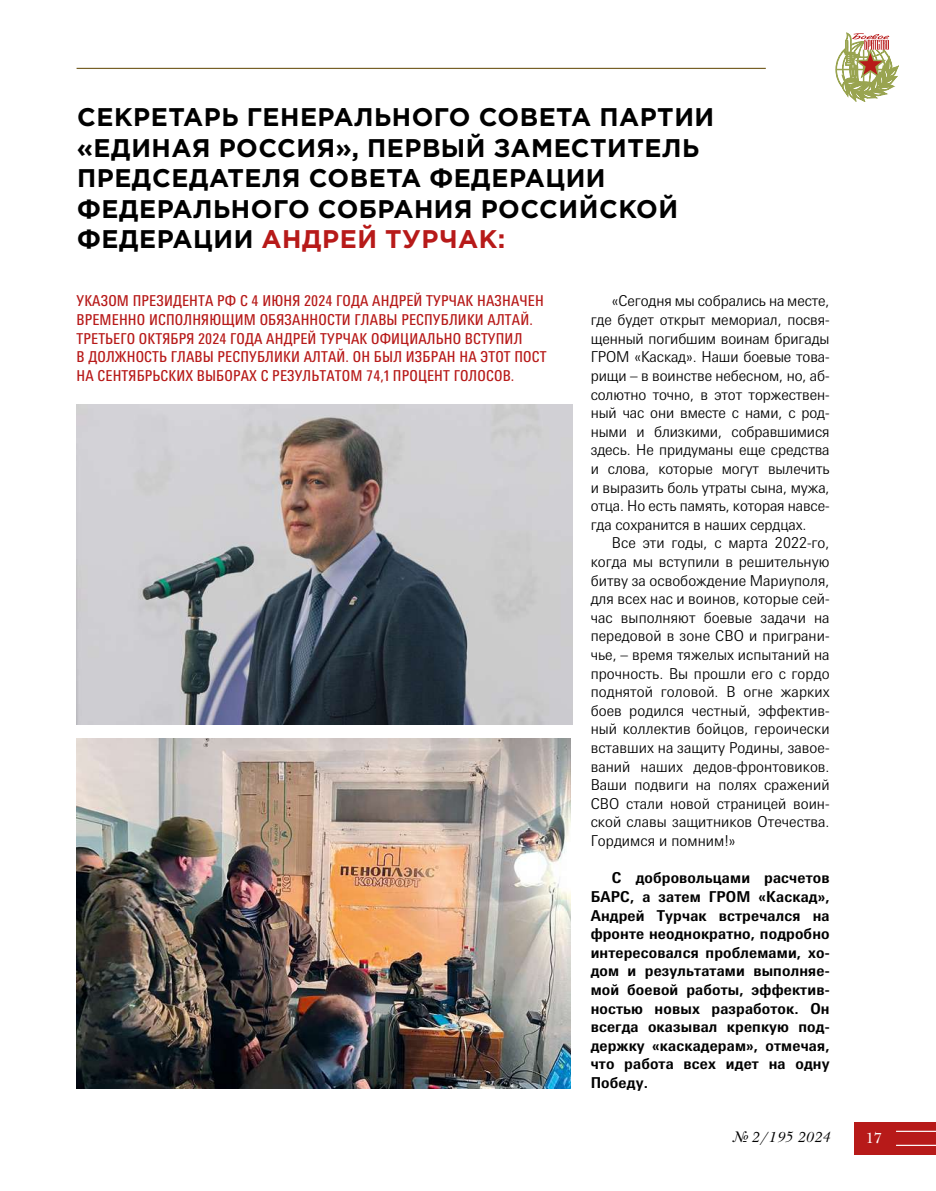
<style>
.page{position:relative;width:936px;height:1191px;background:#fff}
.page>*{position:absolute;margin:0;border:0;box-sizing:border-box;transform-origin:0 0}
.t1{font:700 25.5px/30.6px "Gotham Pro";letter-spacing:.02em;color:#000}
.t2{font:300 15px/18.6px "Messe Univers";letter-spacing:-.005em;color:#000;text-align:justify}
.t3{font:700 15px/18.6px "Messe Univers";letter-spacing:.01em;color:#000;text-align:justify}
.t4{font:condensed 15px/18.6px "Messe Univers";letter-spacing:.01em;color:#b71a19}
.t5{font:italic 15px "New Baskerville C";letter-spacing:.025em;color:#000}
.t6{font:15px "New Baskerville C";color:#fff}
.s1{color:#b71a19}
</style>
<div class="page">
<svg style="left:835px;top:33px;width:63px;height:68px"></svg>
<div style="left:854px;top:1122px;width:81px;height:32px;background:#b71a19"></div>
<hr style="left:896px;top:1144px;width:39px;height:2px;background:#fff">
<hr style="left:896px;top:1130px;width:39px;height:2px;background:#fff">
<hr style="left:77px;top:68px;width:688px;height:1px;background:#776025">
<img style="left:77px;top:404px;width:495px;height:320px">
<img style="left:77px;top:738px;width:494px;height:351px">
<h1 class="t1" style="left:77px;top:101px;width:638px">СЕКРЕТАРЬ ГЕНЕРАЛЬНОГО СОВЕТА ПАРТИИ «ЕДИНАЯ РОССИЯ», ПЕРВЫЙ ЗАМЕСТИТЕЛЬ ПРЕДСЕДАТЕЛЯ СОВЕТА ФЕДЕРАЦИИ ФЕДЕРАЛЬНОГО СОБРАНИЯ РОССИЙСКОЙ ФЕДЕРАЦИИ <span class="s1">АНДРЕЙ ТУРЧАК:</span></h1>
<p class="t4" style="left:77px;top:291px;width:471px">УКАЗОМ ПРЕЗИДЕНТА РФ С 4 ИЮНЯ 2024 ГОДА АНДРЕЙ ТУРЧАК НАЗНАЧЕН ВРЕМЕННО ИСПОЛНЯЮЩИМ ОБЯЗАННОСТИ ГЛАВЫ РЕСПУБЛИКИ АЛТАЙ.<br>ТРЕТЬЕГО ОКТЯБРЯ 2024 ГОДА АНДРЕЙ ТУРЧАК ОФИЦИАЛЬНО ВСТУПИЛ<br>В ДОЛЖНОСТЬ ГЛАВЫ РЕСПУБЛИКИ АЛТАЙ. ОН БЫЛ ИЗБРАН НА ЭТОТ ПОСТ НА СЕНТЯБРЬСКИХ ВЫБОРАХ С РЕЗУЛЬТАТОМ 74,1 ПРОЦЕНТ ГОЛОСОВ.</p>
<p class="t2" style="left:590px;top:291px;width:240px;text-indent:21px">«Сегодня мы собрались на месте, где будет открыт мемориал, посвя&shy;щенный погибшим воинам бригады ГРОМ «Каскад». Наши боевые това&shy;рищи – в воинстве небесном, но, аб&shy;солютно точно, в этот торжествен&shy;ный час они вместе с нами, с род&shy;ными и близкими, собравшимися здесь. Не придуманы еще средства и слова, которые могут вылечить и выразить боль утраты сына, мужа, отца. Но есть память, которая навсе&shy;гда сохранится в наших сердцах.</p>
<p class="t2" style="left:590px;top:533px;width:240px;text-indent:21px">Все эти годы, с марта 2022-го, когда мы вступили в решительную битву за освобождение Мариуполя, для всех нас и воинов, которые сей&shy;час выполняют боевые задачи на передовой в зоне СВО и приграни&shy;чье, – время тяжелых испытаний на прочность. Вы прошли его с гордо поднятой головой. В огне жарких боев родился честный, эффектив&shy;ный коллектив бойцов, героически вставших на защиту Родины, завое&shy;ваний наших дедов-фронтовиков.<br>Ваши подвиги на полях сражений СВО стали новой страницей воин&shy;ской славы защитников Отечества.<br>Гордимся и помним!»</p>
<p class="t3" style="left:590px;top:868px;width:240px;text-indent:21px">С добровольцами расчетов БАРС, а затем ГРОМ «Каскад», Андрей Турчак встречался на фронте неоднократно, подробно интересовался проблемами, хо&shy;дом и результатами выполняе&shy;мой боевой работы, эффектив&shy;ностью новых разработок. Он всегда оказывал крепкую под&shy;держку «каскадерам», отмечая, что работа всех идет на одну Победу.</p>
<p class="t5" style="left:731px;top:1128px;width:99px">№ 2/195 2024</p>
<p class="t6" style="left:865px;top:1129px;width:17px">17</p>
</div>
